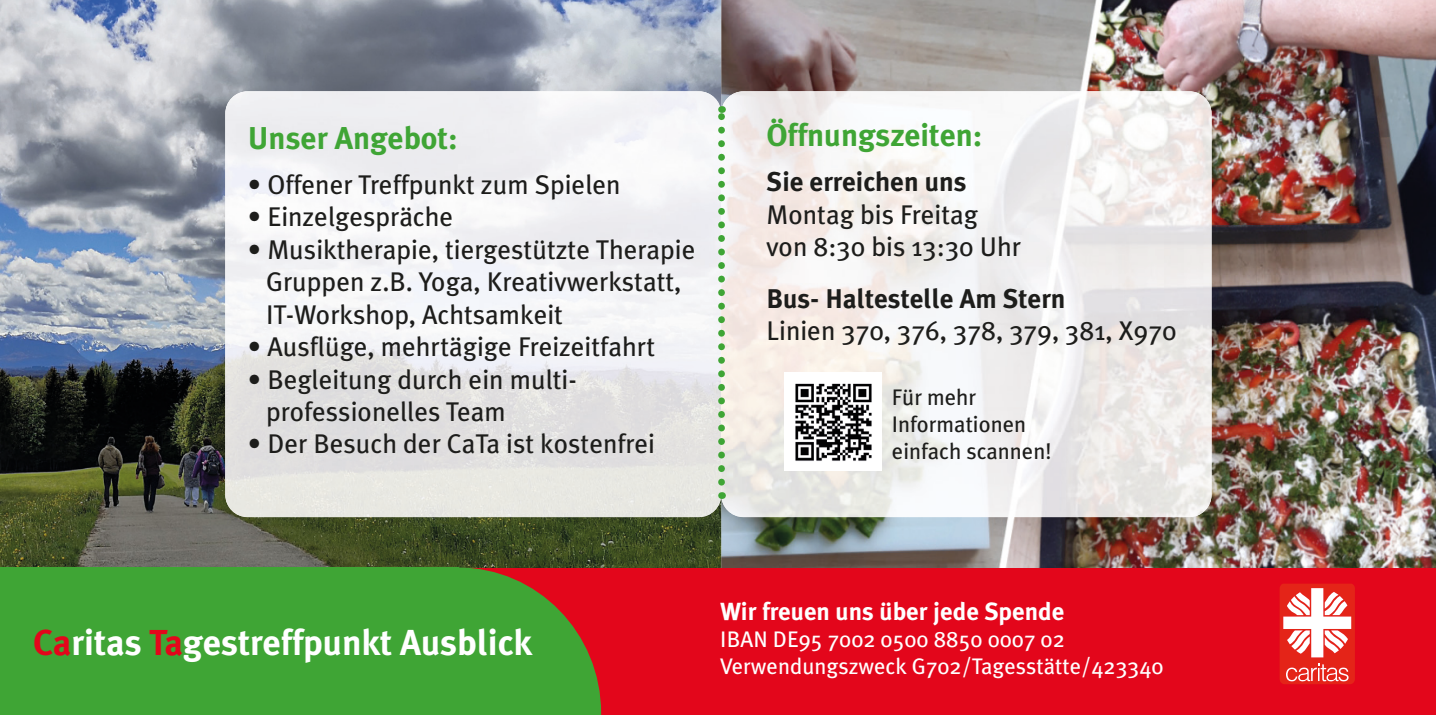
<style>
.page{position:relative;width:1436px;height:715px;background:#fff}
.page>*{position:absolute;margin:0;border:0;box-sizing:border-box;transform-origin:0 0}
.t1{font:700 36px "Meta Plus";color:#fff}
.t2{font:700 31.5px "Meta Plus";color:#3fa535}
.t3{font:27px/32.4px "Meta Plus";color:#1d1d1b}
.t4{font:700 27px "Meta Plus";color:#1d1d1b}
.t5{font:700 24.75px "Meta Plus";color:#fff}
.t6{font:22.5px/27px "Meta Plus";color:#fff}
.t7{font:22.5px/27px "Meta Plus";color:#1d1d1b}
.s1{color:#e3061b}
</style>
<div class="page">
<img style="left:721px;top:0;width:714px;height:568px">
<img style="left:0;top:0;width:721px;height:568px">
<div style="left:0;top:568px;width:1435px;height:146px;background:#e3061b"></div>
<img style="left:225px;top:91px;width:986px;height:426px">
<img style="left:784px;top:372px;width:97px;height:99px">
<div style="left:0;top:567px;width:458px;height:147px;background:#3fa535"></div>
<svg style="left:458px;top:567px;width:143px;height:147px;fill:#3fa535"></svg>
<svg style="left:718px;top:106px;width:6px;height:376px"></svg>
<svg style="left:1279px;top:584px;width:75px;height:100px;background:#ee7b75"></svg>
<p class="t2" style="left:248px;top:120px;width:211px">Unser Angebot:</p>
<p class="t3" style="left:248px;top:168px;width:374px">• Offener Treffpunkt zum Spielen</p>
<p class="t3" style="left:248px;top:200px;width:207px">• Einzelgespräche</p>
<p class="t3" style="left:266px;top:233px;width:431px;text-indent:-18px">• Musiktherapie, tiergestützte Therapie<br>Gruppen z.B. Yoga, Kreativwerkstatt,<br>IT-Workshop, Achtsamkeit</p>
<p class="t3" style="left:248px;top:330px;width:409px">• Ausflüge, mehrtägige Freizeitfahrt</p>
<p class="t3" style="left:266px;top:362px;width:312px;text-indent:-18px">• Begleitung durch ein multi&shy;professionelles Team</p>
<p class="t3" style="left:248px;top:427px;width:408px">• Der Besuch der CaTa ist kostenfrei</p>
<p class="t2" style="left:766px;top:117px;width:217px">Öffnungszeiten:</p>
<p class="t4" style="left:766px;top:166px;width:201px">Sie erreichen uns</p>
<p class="t3" style="left:766px;top:198px;width:256px">Montag bis Freitag von 8:30 bis 13:30 Uhr</p>
<p class="t4" style="left:766px;top:283px;width:300px">Bus- Haltestelle Am Stern</p>
<p class="t3" style="left:766px;top:314px;width:411px">Linien 370, 376, 378, 379, 381, X970</p>
<p class="t7" style="left:891px;top:383px;width:161px">Für mehr<br>Informationen einfach scannen!</p>
<h1 class="t1" style="left:33px;top:621px;width:500px"><span class="s1">Ca</span>ritas <span class="s1">Ta</span>gestreffpunkt Ausblick</h1>
<p class="t5" style="left:720px;top:597px;width:346px">Wir freuen uns über jede Spende</p>
<p class="t6" style="left:720px;top:625px;width:445px">IBAN DE95 7002 0500 8850 0007 02<br>Verwendungszweck G702/Tagesstätte/423340</p>
</div>
